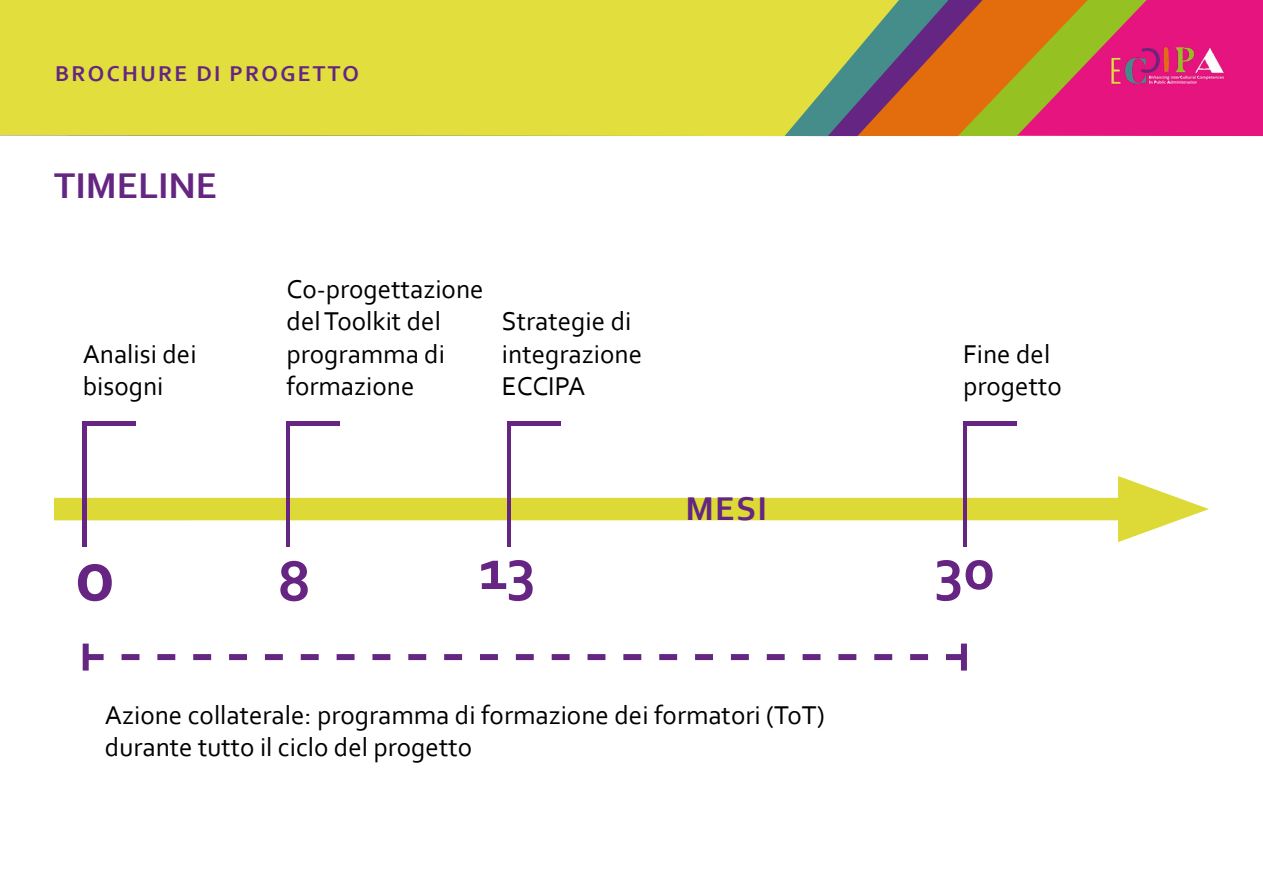
<style>
.page{position:relative;width:1263px;height:893px;background:#fff}
.page>*{position:absolute;margin:0;border:0;box-sizing:border-box;transform-origin:0 0}
.t1{font:700 75px "Corbel";color:#662483}
.t2{font:700 59.85px "Corbel";color:#662483}
.t3{font:700 37.5px "Corbel";color:#642681}
.t4{font:700 34.5px "Corbel";color:#642681}
.t5{font:27px/32.4px "Corbel";color:#000}
.t6{font:700 22.5px "Corbel";letter-spacing:.1em;color:#642681}
</style>
<div class="page">
<div style="left:1147px;top:0;width:116px;height:136px;background:#e5147e"></div>
<svg style="left:1088px;top:0;width:59px;height:136px;background:#c94f5e"></svg>
<svg style="left:982px;top:0;width:106px;height:136px;background:#c37e2a"></svg>
<svg style="left:948px;top:0;width:34px;height:136px;background:#cb671e"></svg>
<svg style="left:899px;top:0;width:49px;height:136px;background:#a06046"></svg>
<div style="left:0;top:0;width:899px;height:136px;background:#e1de3d"></div>
<img style="left:1102px;top:35px;width:135px;height:66px">
<div style="left:54px;top:498px;width:1096px;height:22px;background:#ddda38"></div>
<svg style="left:1118px;top:476px;width:91px;height:66px"></svg>
<hr style="left:83px;top:421px;width:4px;height:126px;background:#662483">
<hr style="left:286px;top:421px;width:4px;height:126px;background:#662483">
<hr style="left:507px;top:421px;width:4px;height:126px;background:#662483">
<hr style="left:963px;top:421px;width:4px;height:126px;background:#662483">
<div style="left:286px;top:421px;width:54px;height:5px;background:#662483"></div>
<div style="left:507px;top:421px;width:54px;height:5px;background:#662483"></div>
<div style="left:963px;top:421px;width:53px;height:5px;background:#662483"></div>
<div style="left:83px;top:421px;width:53px;height:5px;background:#662483"></div>
<svg style="left:89px;top:654px;width:872px;height:6px"></svg>
<div style="left:83px;top:644px;width:6px;height:27px;background:#642681"></div>
<div style="left:961px;top:644px;width:6px;height:27px;background:#642681"></div>
<p class="t6" style="left:55px;top:59px;width:305px">BROCHURE DI PROGETTO</p>
<h3 class="t3" style="left:54px;top:162px;width:165px">TIMELINE</h3>
<p class="t5" style="left:83px;top:337px;width:115px">Analisi dei bisogni</p>
<p class="t5" style="left:286px;top:272px;width:199px">Co-progettazione del Toolkit del programma di formazione</p>
<p class="t5" style="left:502px;top:304px;width:142px">Strategie di integrazione<br>ECCIPA</p>
<p class="t4" style="left:685px;top:488px;width:83px">MESI</p>
<p class="t5" style="left:963px;top:337px;width:100px">Fine del progetto</p>
<h1 class="t1" style="left:76px;top:529px;width:40px">0</h1>
<h2 class="t2" style="left:277px;top:544px;width:35px">8</h2>
<h2 class="t2" style="left:479px;top:532px;width:59px">13</h2>
<h2 class="t2" style="left:934px;top:532px;width:61px">30</h2>
<p class="t5" style="left:105px;top:698px;width:721px">Azione collaterale: programma di formazione dei formatori (ToT) durante tutto il ciclo del progetto</p>
</div>
